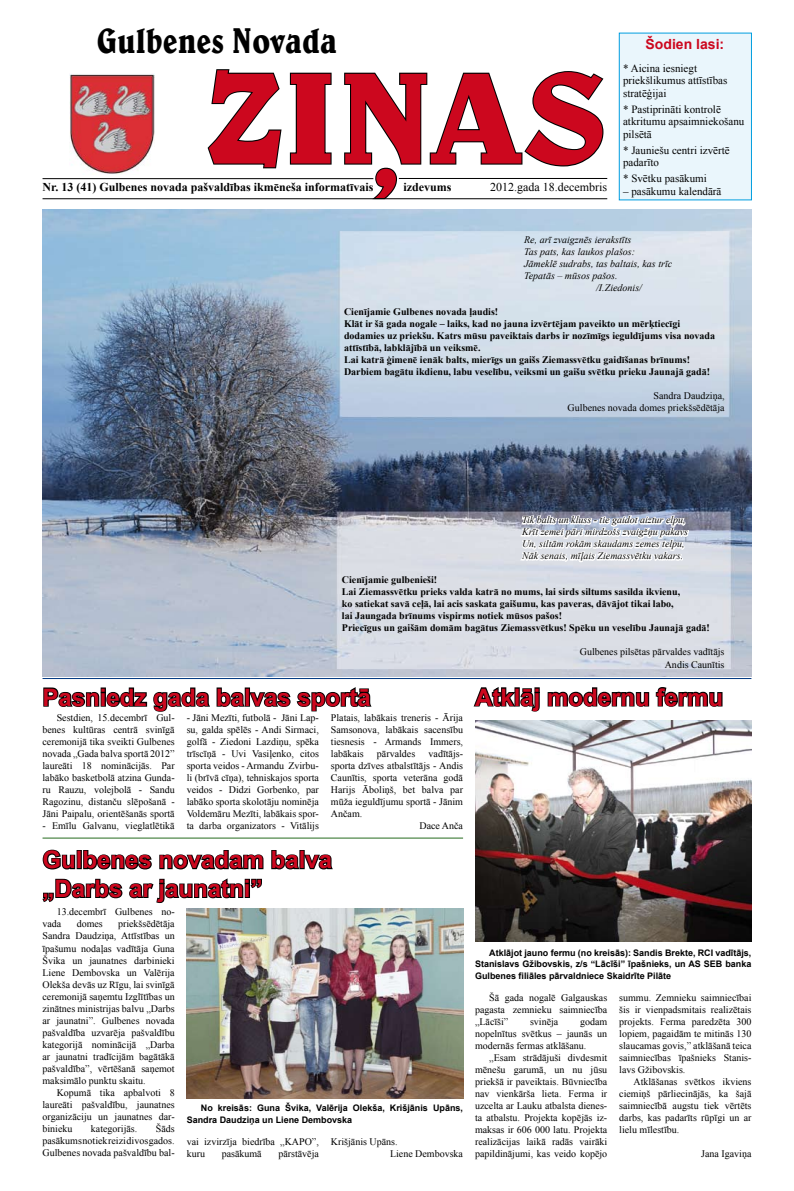
<style>
.page{position:relative;width:794px;height:1191px;background:#fff}
.page>*{position:absolute;margin:0;border:0;box-sizing:border-box;transform-origin:0 0}
.t1{font:condensed 131.7px "Belwe TL";letter-spacing:-.02em;color:#cc071e;scale:1.31 1}
.t2{font:condensed 36px "Belwe TL";color:#000}
.t3{font:700 24px/28.8px "Arial";color:#cc071e}
.t4{font:700 14px "Arial";color:#cc071e}
.t5{font:700 12px "Times New Roman";color:#000}
.t6{font:12px "Times New Roman";color:#000}
.t7{font:11px/12.7px "Times New Roman";color:#000}
.t8{font:10px/12px "Times New Roman";color:#000;text-align:justify}
.t9{font:700 10px/12px "Times New Roman";color:#000}
.t10{font:italic 10px/12px "Times New Roman";color:#000}
.t11{font:700 9px/12px "Arial";color:#000}
</style>
<div class="page">
<img style="left:43px;top:210px;width:708px;height:467px">
<div style="left:619px;top:33px;width:132px;height:167px;background:#eaf6fc"></div>
<div style="left:619px;top:33px;width:133px;height:167px;border:1px solid #009ee0"></div>
<svg style="left:207px;top:69px;width:75px;height:100px"></svg>
<svg style="left:289px;top:72px;width:43px;height:93px"></svg>
<svg style="left:343px;top:71px;width:262px;height:129px"></svg>
<hr style="left:43px;top:198px;width:564px;height:1px;background:#000">
<hr style="left:43px;top:178px;width:330px;height:1px;background:#000">
<hr style="left:399px;top:178px;width:208px;height:1px;background:#000">
<svg style="left:271px;top:850px;width:62px;height:20px"></svg>
<svg style="left:42px;top:849px;width:222px;height:54px"></svg>
<img style="left:187px;top:909px;width:276px;height:189px">
<svg style="left:43px;top:687px;width:329px;height:25px"></svg>
<hr style="left:43px;top:678px;width:708px;height:1px;background:#003882">
<hr style="left:43px;top:838px;width:420px;height:1px;background:#266b1f">
<svg style="left:473px;top:687px;width:250px;height:25px"></svg>
<img style="left:475px;top:720px;width:276px;height:221px">
<svg style="left:519px;top:507px;width:171px;height:69px"></svg>
<img style="left:69px;top:74px;width:85px;height:100px">
<h2 class="t2" style="left:97px;top:17px;width:242px">Gulbenes Novada</h2>
<h1 class="t1" style="left:205px;top:32px;width:310px">ZIŅAS</h1>
<p class="t5" style="left:43px;top:178px;width:332px">Nr. 13 (41) Gulbenes novada pašvaldības ikmēneša informatīvais</p>
<p class="t5" style="left:403px;top:178px;width:49px">izdevums</p>
<p class="t6" style="left:490px;top:179px;width:118px">2012.gada 18.decembris</p>
<h3 class="t4" style="left:645px;top:35px;width:80px">Šodien lasi:</h3>
<p class="t7" style="left:623px;top:62px;width:106px">* Aicina iesniegt priekšlikumus attīstības stratēģijai</p>
<p class="t7" style="left:623px;top:102px;width:123px">* Pastiprināti kontrolē atkritumu apsaimniekošanu pilsētā</p>
<p class="t7" style="left:623px;top:143px;width:108px">* Jauniešu centri izvērtē padarīto</p>
<p class="t7" style="left:623px;top:172px;width:85px">* Svētku pasākumi</p>
<p class="t7" style="left:623px;top:185px;width:100px">– pasākumu kalendārā</p>
<p class="t10" style="left:524px;top:234px;width:109px">Re, arī zvaigznēs ierakstīts</p>
<p class="t10" style="left:524px;top:246px;width:113px">Tas pats, kas laukos plašos:</p>
<p class="t10" style="left:524px;top:258px;width:150px">Jāmeklē sudrabs, tas baltais, kas trīc</p>
<p class="t10" style="left:524px;top:270px;width:95px">Tepatās – mūsos pašos.</p>
<p class="t10" style="left:596px;top:282px;width:47px">/I.Ziedonis/</p>
<p class="t9" style="left:344px;top:305px;width:372px">Cienījamie Gulbenes novada ļaudis!<br>Klāt ir šā gada nogale – laiks, kad no jauna izvērtējam paveikto un mērķtiecīgi dodamies uz priekšu. Katrs mūsu paveiktais darbs ir nozīmīgs ieguldījums visa novada attīstībā, labklājībā un veiksmē.<br>Lai katrā ģimenē ienāk balts, mierīgs un gaišs Ziemassvētku gaidīšanas brīnums!<br>Darbiem bagātu ikdienu, labu veselību, veiksmi un gaišu svētku prieku Jaunajā gadā!</p>
<p class="t8" style="left:567px;top:390px;width:158px;text-align:right">Sandra Daudziņa,<br>Gulbenes novada domes priekšsēdētāja</p>
<p class="t10" style="left:522px;top:514px;width:168px">Tik balts un kluss - tie gaidot aiztur elpu, Krīt zemei pāri mirdzošs zvaigžņu pakavs Un, siltām rokām skaudams zemes telpu, Nāk senais, mīļais Ziemassvētku vakars.</p>
<p class="t9" style="left:342px;top:574px;width:369px">Cienījamie gulbenieši!<br>Lai Ziemassvētku prieks valda katrā no mums, lai sirds siltums sasilda ikvienu,<br>ko satiekat savā ceļā, lai acis saskata gaišumu, kas paveras, dāvājot tikai labo,<br>lai Jaungada brīnums vispirms notiek mūsos pašos!<br>Priecīgus un gaišām domām bagātus Ziemassvētkus! Spēku un veselību Jaunajā gadā!</p>
<p class="t8" style="left:580px;top:646px;width:146px;text-align:right">Gulbenes pilsētas pārvaldes vadītājs<br>Andis Caunītis</p>
<h3 class="t3" style="left:43px;top:683px;width:330px">Pasniedz gada balvas sportā</h3>
<p class="t8" style="left:331px;top:711px;width:134px">Platais, labākais treneris - Ārija Samsonova, labākais sacensību tiesnesis - Armands Immers, labākais</p>
<p class="t8" style="left:43px;top:711px;width:134px;text-indent:14px">Sestdien, 15.decembrī Gul&shy;benes kultūras centrā svinīgā ceremonijā tika sveikti Gulbenes novada „Gada balva sportā 2012” laureāti 18 nominācijās. Par labāko basketbolā atzina Gunda&shy;ru Rauzu, volejbolā - Sandu Ragozinu, distanču slēpošanā - Jāni Paipalu, orientēšanās sportā</p>
<p class="t8" style="left:43px;top:819px;width:134px">- Emīlu Galvanu, vieglatlētikā</p>
<p class="t8" style="left:187px;top:711px;width:134px">- Jāni Mezīti, futbolā - Jāni Lap&shy;su, galda spēlēs - Andi Sirmaci, golfā - Ziedoni Lazdiņu, spēka trīscīņā - Uvi Vasiļenko, citos sporta veidos - Armandu Zvirbu&shy;li (brīvā cīņa), tehniskajos sporta veidos - Didzi Gorbenko, par labāko sporta skolotāju nominēja Voldemāru Mezīti, labākais spor&shy;ta darba organizators - Vitālijs</p>
<p class="t8" style="left:377px;top:747px;width:40px">pārvaldes</p>
<p class="t8" style="left:428px;top:747px;width:36px">vadītājs-</p>
<p class="t8" style="left:331px;top:759px;width:134px">sporta dzīves atbalstītājs - Andis</p>
<p class="t8" style="left:331px;top:771px;width:134px">Caunītis, sporta veterāna godā</p>
<p class="t8" style="left:331px;top:783px;width:134px">Harijs Āboliņš, bet balva par</p>
<p class="t8" style="left:331px;top:795px;width:134px">mūža ieguldījumu sportā - Jānim</p>
<p class="t8" style="left:331px;top:807px;width:33px">Ančam.</p>
<p class="t8" style="left:419px;top:819px;width:45px">Dace Anča</p>
<h3 class="t3" style="left:43px;top:846px;width:291px">Gulbenes novadam balva „Darbs ar jaunatni”</h3>
<p class="t8" style="left:43px;top:906px;width:134px;text-indent:14px">13.decembrī Gulbenes no&shy;vada</p>
<p class="t8" style="left:43px;top:918px;width:134px;text-indent:75px">priekšsēdētāja Sandra Daudziņa, Attīstības un īpašumu nodaļas vadītāja Guna Švika un jaunatnes darbinieki Liene Dembovska un Valērija Olekša devās uz Rīgu, lai svinīgā ceremonijā saņemtu Izglītības un zinātnes ministrijas balvu „Darbs ar jaunatni”. Gulbenes novada pašvaldība uzvarēja pašvaldību kategorijā nominācijā „Darba ar jaunatni tradīcijām bagātākā pašvaldība”, vērtēšanā saņemot maksimālo punktu skaitu.</p>
<p class="t8" style="left:43px;top:1086px;width:134px;text-indent:14px">Kopumā tika apbalvoti 8 laureāti pašvaldību, jaunatnes organizāciju un jaunatnes dar&shy;binieku</p>
<p class="t8" style="left:77px;top:918px;width:28px">domes</p>
<p class="t8" style="left:43px;top:1122px;width:134px;text-indent:113px">Šāds pasākums notiek reizi divos gados.<br>Gulbenes novada pašvaldību bal-</p>
<p class="t8" style="left:91px;top:1122px;width:48px">kategorijās.</p>
<p class="t11" style="left:187px;top:1102px;width:278px;text-indent:14px">No kreisās: Guna Švika, Valērija Olekša, Krišjānis Upāns,<br>Sandra Daudziņa un Liene Dembovska</p>
<p class="t8" style="left:187px;top:1135px;width:134px">vai izvirzīja biedrība „KAPO”, kuru</p>
<p class="t8" style="left:222px;top:1147px;width:41px">pasākumā</p>
<p class="t8" style="left:278px;top:1147px;width:42px">pārstāvēja</p>
<p class="t8" style="left:390px;top:1135px;width:75px;text-indent:-59px">Krišjānis Upāns.<br>Liene Dembovska</p>
<h3 class="t3" style="left:475px;top:683px;width:250px">Atklāj modernu fermu</h3>
<p class="t11" style="left:475px;top:947px;width:278px;line-height:10.8px;text-align:right">Atklājot jauno fermu (no kreisās): Sandis Brekte, RCI vadītājs,<br>Stanislavs Gžibovskis, z/s “Lācīši” īpašnieks, un AS SEB banka</p>
<p class="t11" style="left:475px;top:970px;width:198px">Gulbenes filiāles pārvaldniece Skaidrīte Pilāte</p>
<p class="t8" style="left:475px;top:991px;width:134px;text-indent:14px">Šā gada nogalē Galgauskas pagasta zemnieku saimniecība „Lācīši”</p>
<p class="t8" style="left:530px;top:1015px;width:30px">svinēja</p>
<p class="t8" style="left:475px;top:1015px;width:134px;text-indent:105px">godam nopelnītus svētkus – jaunās un modernās fermas atklāšanu.</p>
<p class="t8" style="left:475px;top:1051px;width:134px;text-indent:14px">„Esam strādājuši divdesmit mēnešu garumā, un nu jūsu priekšā ir paveiktais. Būvniecība nav vienkārša lieta. Ferma ir uzcelta ar Lauku atbalsta dienes&shy;ta atbalstu. Projekta kopējās iz&shy;maksas ir 606 000 latu. Projekta realizācijas laikā radās vairāki papildinājumi, kas veido kopējo</p>
<p class="t8" style="left:619px;top:991px;width:134px">summu. Zemnieku saimniecībai šis ir vienpadsmitais realizētais projekts. Ferma paredzēta 300 lopiem, pagaidām te mitinās 130 slaucamas govis,” atklāšanā teica saimniecības īpašnieks Stanis&shy;lavs Gžibovskis.</p>
<p class="t8" style="left:619px;top:1075px;width:134px;text-indent:14px">Atklāšanas svētkos ikviens ciemiņš pārliecinājās, ka šajā saimniecībā augstu tiek vērtēts darbs, kas padarīts rūpīgi un ar lielu mīlestību.</p>
<p class="t8" style="left:701px;top:1147px;width:52px">Jana Igaviņa</p>
</div>
